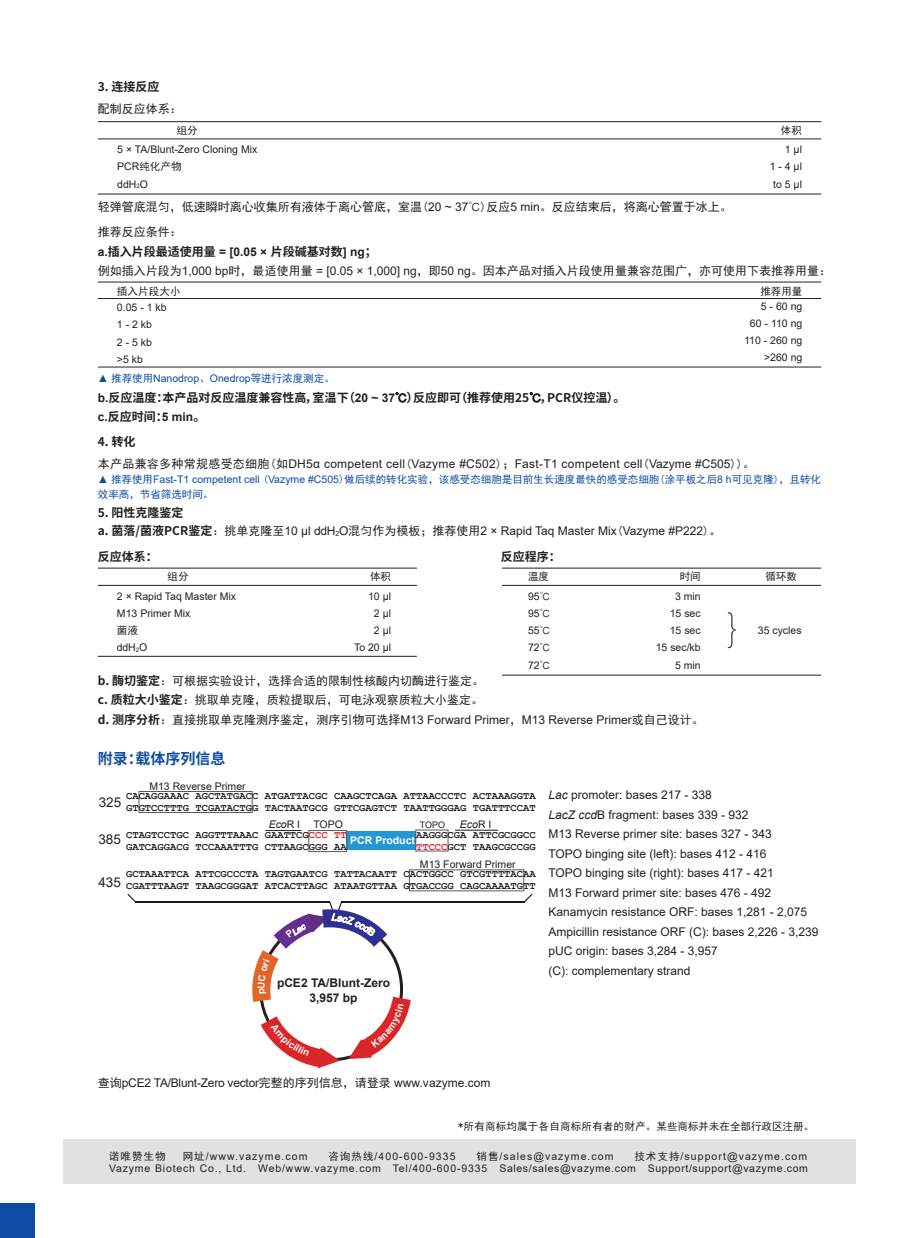
<style>
.page{position:relative;width:919px;height:1238px;background:#fff}
.page>*{position:absolute;margin:0;border:0;box-sizing:border-box;transform-origin:0 0}
.t1{font:41.1px "Sim Sun";color:#231f20;scale:.85 1}
.t2{font:700 15px "Source Han Sans CN";color:#0d4da1}
.t3{font:13.5px "Arial";color:#231f20}
.t4{font:12px/19.5px "Arial";color:#231f20}
.t5{font:12px/25.5px "Sim Hei";color:#231f20}
.t6{font:700 12px "Source Han Sans CN";color:#231f20}
.t7{font:12px "Arial";letter-spacing:.025em;color:#231f20}
.t8{font:12px "Arial";letter-spacing:-.02em;color:#231f20}
.t9{font:700 12px/15.6px "Arial";color:#231f20;text-align:center}
.t10{font:700 10.5px/12px "Courier New";color:#231f20}
.t11{font:10.5px/17.2px "Arial";color:#231f20;text-align:right}
.t12{font:10.5px/12.6px "Arial";letter-spacing:.08em;color:#231f20;text-align:right}
.t13{font:10.5px/15px "Sim Hei";color:#0d4da1}
.t14{font:10.5px "Arial";letter-spacing:.1em;color:#231f20}
.t15{font:10.5px "Sim Hei";color:#231f20}
.t16{font:10.5px "Sim Hei";letter-spacing:.02em;color:#231f20}
.t17{font:10.5px "Arial";color:#0d4da1}
.t18{font:700 10.5px "Arial";color:#fff}
.t19{font:italic 10.5px "Arial";color:#231f20}
.t20{font:9px "Arial";color:#231f20}
.s1{font-family:"Arial"}
.s2{font-size:6.15px}
.s3{font-family:"Sim Hei"}
.s4{font-family:"Sim Hei";font-weight:400}
.s5{font-family:"Source Han Sans CN"}
.s6{font-family:"Source Han Sans CN";font-weight:700}
.s7{color:#d92628}
.s8{font-style:normal}
.s9{font-style:italic}
</style>
<div class="page">
<hr style="left:98px;top:121px;width:723px;height:1px;background:#231f20">
<hr style="left:98px;top:194px;width:723px;height:1px;background:#231f20">
<hr style="left:98px;top:138px;width:723px;height:1px;background:#231f20">
<hr style="left:98px;top:282px;width:723px;height:1px;background:#231f20">
<hr style="left:98px;top:298px;width:723px;height:1px;background:#231f20">
<hr style="left:98px;top:366px;width:723px;height:1px;background:#231f20">
<img style="left:0;top:1203px;width:34px;height:34px">
<svg style="left:395px;top:392px;width:11px;height:10px"></svg>
<svg style="left:529px;top:392px;width:11px;height:10px"></svg>
<div style="left:346px;top:831px;width:70px;height:18px;background:#2098d5"></div>
<div style="left:308px;top:830px;width:39px;height:21px;border:1px solid #595a5c"></div>
<hr style="left:265px;top:830px;width:36px;height:1px;background:#211814">
<hr style="left:455px;top:829px;width:43px;height:1px;background:#211814">
<div style="left:139px;top:791px;width:113px;height:21px;border:1px solid #595a5c"></div>
<div style="left:409px;top:869px;width:115px;height:22px;border:1px solid #595a5c"></div>
<hr style="left:135px;top:901px;width:195px;height:1px;background:#211814">
<svg style="left:127px;top:893px;width:9px;height:9px"></svg>
<svg style="left:524px;top:893px;width:8px;height:9px"></svg>
<hr style="left:341px;top:901px;width:183px;height:1px;background:#211814">
<hr style="left:98px;top:567px;width:319px;height:1px;background:#231f20">
<hr style="left:98px;top:656px;width:319px;height:1px;background:#231f20">
<hr style="left:98px;top:585px;width:319px;height:1px;background:#231f20">
<hr style="left:502px;top:567px;width:319px;height:1px;background:#231f20">
<hr style="left:502px;top:674px;width:319px;height:1px;background:#231f20">
<hr style="left:502px;top:585px;width:319px;height:1px;background:#231f20">
<svg style="left:244px;top:901px;width:178px;height:168px"></svg>
<p class="t6" style="left:98px;top:80px;width:63px">3. 连接反应</p>
<p class="t5" style="left:98px;top:96px;width:85px">配制反应体系：</p>
<p class="t15" style="left:177px;top:124px;width:22px">组分</p>
<p class="t15" style="left:780px;top:124px;width:22px">体积</p>
<p class="t11" style="left:117px;top:141px;width:141px">5 × TA/Blunt-Zero Cloning Mix</p>
<p class="t15" style="left:117px;top:161px;width:66px"><span class="s1">PCR</span>纯化产物</p>
<p class="t11" style="left:117px;top:175px;width:32px">ddH<span class="s2">2</span>O</p>
<p class="t11" style="left:769px;top:141px;width:34px">1 μl<br>1 - 4 μl to 5 μl</p>
<p class="t5" style="left:98px;top:194px;width:635px">轻弹管底混匀，低速瞬时离心收集所有液体于离心管底，室温(<span class="s1">20 ~ 37</span>℃)反应<span class="s1">5 min</span>。反应结束后，将离心管置于冰上。推荐反应条件：</p>
<p class="t6" style="left:98px;top:244px;width:280px"><span class="s1">a.</span>插入片段最适使用量 <span class="s1">= [0.05 ×</span> 片段碱基对数<span class="s1">] ng</span>；</p>
<p class="t5" style="left:98px;top:258px;width:734px">例如插入片段为<span class="s1">1,000 bp</span>时，最适使用量 <span class="s1">= [0.05 × 1,000] ng</span>，即<span class="s1">50 ng</span>。因本产品对插入片段使用量兼容范围广，亦可使用下表推荐用量：</p>
<p class="t15" style="left:117px;top:285px;width:65px">插入片段大小</p>
<p class="t15" style="left:760px;top:285px;width:43px">推荐用量</p>
<p class="t11" style="left:117px;top:299px;width:51px;text-align:left">0.05 - 1 kb<br>1 - 2 kb<br>2 - 5 kb<br>&gt;5 kb</p>
<p class="t11" style="left:744px;top:297px;width:60px">5 - 60 ng<br>60 - 110 ng<br>110 - 260 ng &gt;260 ng</p>
<p class="t17" style="left:98px;top:371px;width:238px">▲ <span class="s3">推荐使用</span>Nanodrop<span class="s3">、</span>Onedrop<span class="s3">等进行浓度测定。</span></p>
<p class="t6" style="left:98px;top:391px;width:529px"><span class="s1">b.</span>反应温度：本产品对反应温度兼容性高，室温下（<span class="s1">20 ~ 37</span><span class="s4">℃</span>）反应即可（推荐使用25<span class="s4">℃</span>，PCR仪控温）。</p>
<p class="t9" style="left:98px;top:409px;width:109px">c.<span class="s5">反应时间：</span>5 min<span class="s5">。</span></p>
<p class="t6" style="left:98px;top:435px;width:39px">4. 转化</p>
<p class="t7" style="left:98px;top:455px;width:658px"><span class="s3">本产品兼容多种常规感受态细胞(如</span>DH5α competent cell<span class="s3">(</span>Vazyme #C502<span class="s3">)；</span>Fast-T1 competent cell<span class="s3">(</span>Vazyme #C505<span class="s3">))。</span></p>
<p class="t13" style="left:98px;top:472px;width:724px"><span class="s1">▲</span> 推荐使用<span class="s1">Fast-T1 competent cell</span> (<span class="s1">Vazyme #C505</span>)做后续的转化实验，该感受态细胞是目前生长速度最快的感受态细胞(涂平板之后<span class="s1">8 h</span>可见克隆)，且转化效率高，节省筛选时间。</p>
<p class="t4" style="left:98px;top:521px;width:625px"><span class="s6">a. 菌落/菌液PCR鉴定</span><span class="s3">：挑单克隆至</span>10 μl ddH<sub>2</sub>O<span class="s3">混匀作为模板；推荐使用</span>2 × Rapid Taq Master Mix<span class="s3">(</span>Vazyme #P222<span class="s3">)。</span></p>
<p class="t6" style="left:98px;top:549px;width:61px">反应体系：</p>
<p class="t6" style="left:500px;top:549px;width:61px">反应程序：</p>
<p class="t6" style="left:98px;top:505px;width:87px">5. 阳性克隆鉴定</p>
<p class="t15" style="left:167px;top:571px;width:22px">组分</p>
<p class="t15" style="left:370px;top:571px;width:22px">体积</p>
<p class="t11" style="left:117px;top:587px;width:121px;text-align:left">2 × Rapid Taq Master Mix<br>M13 Primer Mix</p>
<p class="t15" style="left:117px;top:625px;width:22px">菌液</p>
<p class="t11" style="left:117px;top:639px;width:32px">ddH<span class="s2">2</span>O</p>
<p class="t11" style="left:354px;top:587px;width:38px">10 μl<br>2 μl<br>2 μl<br>To 20 μl</p>
<p class="t15" style="left:679px;top:571px;width:22px">时间</p>
<p class="t11" style="left:655px;top:587px;width:46px">3 min<br>15 sec<br>15 sec<br>15 sec/kb<br>5 min</p>
<p class="t15" style="left:528px;top:571px;width:22px">温度</p>
<p class="t15" style="left:765px;top:571px;width:33px">循环数</p>
<p class="t11" style="left:528px;top:587px;width:24px;text-align:justify">95<span class="s3">℃ </span>95<span class="s3">℃ </span>55<span class="s3">℃ </span>72<span class="s3">℃ </span>72<span class="s3">℃</span></p>
<h1 class="t1" style="left:725px;top:610px;width:22px">}</h1>
<p class="t11" style="left:757px;top:621px;width:45px">35 cycles</p>
<p class="t5" style="left:98px;top:670px;width:388px;line-height:19.5px"><span class="s6">b. 酶切鉴定</span>：可根据实验设计，选择合适的限制性核酸内切酶进行鉴定。<span class="s6">c. 质粒大小鉴定</span>：挑取单克隆，质粒提取后，可电泳观察质粒大小鉴定。</p>
<p class="t4" style="left:98px;top:709px;width:607px"><span class="s6">d. 测序分析</span><span class="s3">：直接挑取单克隆测序鉴定，测序引物可选择</span>M13 Forward Primer<span class="s3">，</span>M13 Reverse Primer<span class="s3">或自己设计。</span></p>
<p class="t2" style="left:98px;top:749px;width:129px">附录：载体序列信息</p>
<p class="t11" style="left:149px;top:777px;width:98px">M13 Reverse Primer</p>
<p class="t10" style="left:126px;top:789px;width:411px">CACAGGAAAC AGCTATGACC ATGATTACGC CAAGCTCAGA ATTAACCCTC ACTAAAGGTA<br>GTGTCCTTTG TCGATACTGG TACTAATGCG GTTCGAGTCT TAATTGGGAG TGATTTCCAT</p>
<p class="t10" style="left:126px;top:828px;width:222px">CTAGTCCTGC AGGTTTAAAC GAATTCG<span class="s7">CCC TT</span></p>
<p class="t10" style="left:416px;top:828px;width:121px">AAGGGCGA ATTCGCGGCC</p>
<p class="t10" style="left:126px;top:840px;width:222px">GATCAGGACG TCCAAATTTG CTTAAGCGGG AA</p>
<p class="t10" style="left:416px;top:840px;width:121px"><span class="s7">TTCCC</span>GCT TAAGCGCCGG</p>
<p class="t10" style="left:126px;top:867px;width:411px">GCTAAATTCA ATTCGCCCTA TAGTGAATCG TATTACAATT CACTGGCC GTCGTTTTACAA<br>CGATTTAAGT TAAGCGGGAT ATCACTTAGC ATAATGTTAA GTGACCGG CAGCAAAATGTT</p>
<p class="t3" style="left:99px;top:792px;width:24px">325</p>
<p class="t3" style="left:98px;top:830px;width:24px">385</p>
<p class="t3" style="left:98px;top:873px;width:24px">435</p>
<p class="t19" style="left:269px;top:817px;width:33px">Eco<span class="s8">R I</span></p>
<p class="t11" style="left:313px;top:815px;width:31px">TOPO</p>
<p class="t20" style="left:420px;top:818px;width:27px">TOPO</p>
<p class="t19" style="left:460px;top:817px;width:33px">Eco<span class="s8">R I</span></p>
<p class="t18" style="left:350px;top:833px;width:66px">PCR Product</p>
<p class="t11" style="left:420px;top:855px;width:97px">M13 Forward Primer</p>
<p class="t9" style="left:277px;top:974px;width:115px">pCE2 TA/Blunt-Zero<br>3,957 bp</p>
<p class="t4" style="left:548px;top:785px;width:272px"><span class="s9">Lac</span> promoter: bases 217 - 338<br><span class="s9">LacZ ccd</span>B fragment: bases 339 - 932<br>M13 Reverse primer site: bases 327 - 343<br>TOPO binging site (left): bases 412 - 416<br>TOPO binging site (right): bases 417 - 421<br>M13 Forward primer site: bases 476 - 492<br>Kanamycin resistance ORF: bases 1,281 - 2,075<br>Ampicillin resistance ORF (C): bases 2,226 - 3,239 pUC origin: bases 3,284 - 3,957<br>(C): complementary strand</p>
<p class="t8" style="left:98px;top:1074px;width:394px"><span class="s3">查询</span>pCE2 TA/Blunt-Zero vector<span class="s3">完整的序列信息，请登录</span> www.vazyme.com</p>
<p class="t16" style="left:458px;top:1120px;width:357px">*所有商标均属于各自商标所有者的财产。某些商标并未在全部行政区注册。</p>
<p class="t15" style="left:109px;top:1150px;width:58px">诺唯赞生物</p>
<p class="t14" style="left:183px;top:1148px;width:126px"><span class="s3">网址</span>/www.vazyme.com</p>
<p class="t14" style="left:328px;top:1148px;width:129px"><span class="s3">咨询热线</span>/400-600-9335</p>
<p class="t14" style="left:476px;top:1148px;width:138px"><span class="s3">销售</span>/sales@vazyme.com</p>
<p class="t12" style="left:109px;top:1149px;width:700px"><span class="s3">技术支持</span>/support@vazyme.com<br>Vazyme Biotech Co., Ltd. Web/www.vazyme.com Tel/400-600-9335 Sales/sales@vazyme.com Support/support@vazyme.com</p>
</div>
